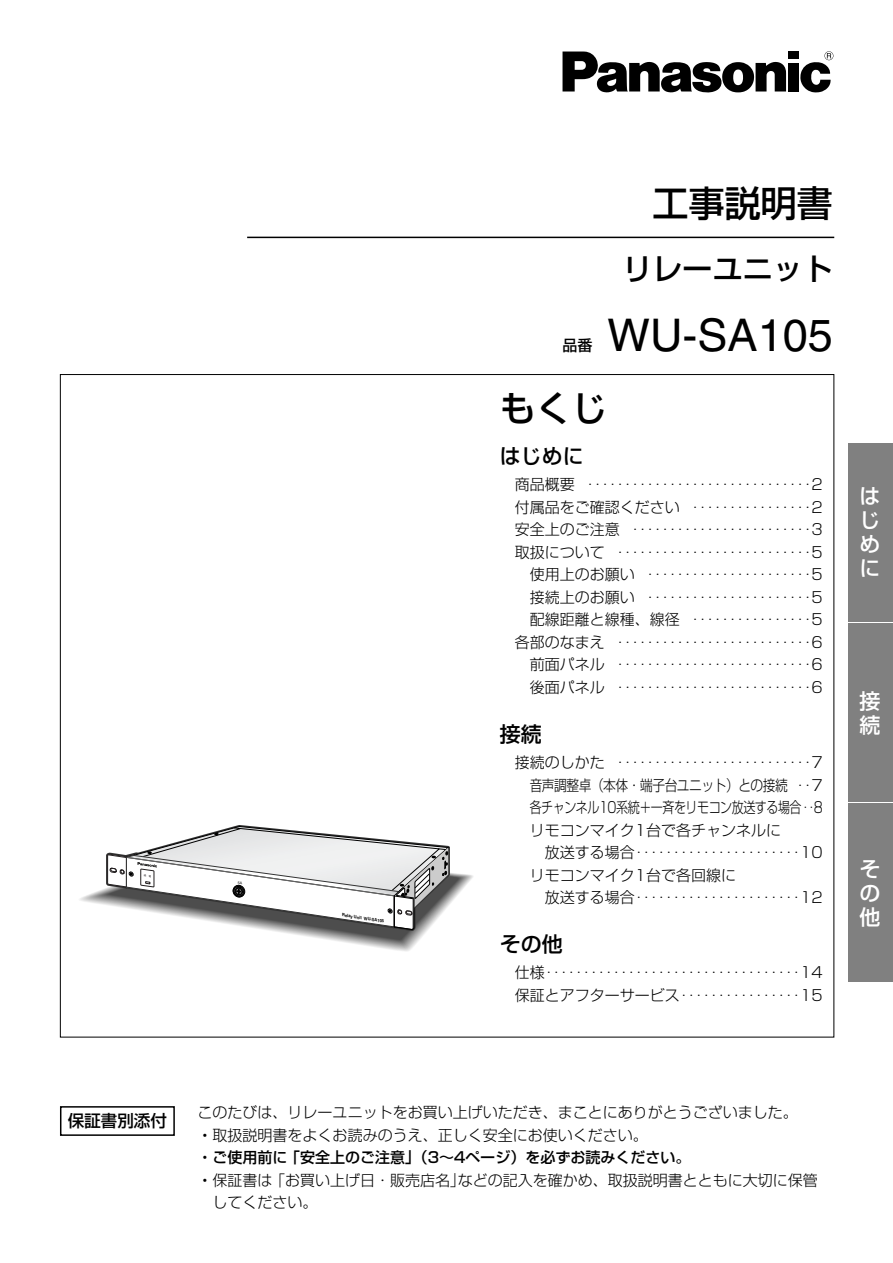
<style>
.page{position:relative;width:893px;height:1263px;background:#fff}
.page>*{position:absolute;margin:0;border:0;box-sizing:border-box;transform-origin:0 0}
.t1{font:45px "Helvetica";color:#000}
.t2{font:500 36px "Shin Go";color:#000}
.t3{font:500 30px "Shin Go";color:#000}
.t4{font:500 21px "Shin Go";color:#000}
.t5{font:500 21px/24px "Shin Go";color:#fff;text-align:justify}
.t6{font:500 16.5px "Shin Go";color:#000}
.t7{font:300 15px/22.5px "Shin Go";color:#000}
.t8{font:500 15px "Shin Go";color:#000}
.t9{font:italic 700 4.5px "Helvetica";color:#000;scale:.91 1}
.s1{font-weight:500}
</style>
<div class="page">
<div style="left:788px;top:52px;width:10px;height:7px;background:#000"></div>
<div style="left:788px;top:63px;width:10px;height:29px;background:#000"></div>
<svg style="left:562px;top:52px;width:224px;height:41px"></svg>
<svg style="left:800px;top:51px;width:33px;height:42px"></svg>
<hr style="left:247px;top:237px;width:587px;height:1px;background:#000">
<div style="left:60px;top:1106px;width:115px;height:30px;border:2px solid #000"></div>
<div style="left:848px;top:443px;width:44px;height:179px;background:#808080"></div>
<div style="left:848px;top:624px;width:44px;height:178px;background:#808080"></div>
<div style="left:848px;top:804px;width:44px;height:178px;background:#808080"></div>
<svg style="left:80px;top:825px;width:393px;height:126px"></svg>
<p class="t9" style="left:342px;top:913px;width:48px;rotate:9deg">Relay Unit WU-SA105</p>
<h2 class="t2" style="left:652px;top:190px;width:181px">工事説明書</h2>
<h3 class="t3" style="left:622px;top:257px;width:211px">リレーユニット</h3>
<h1 class="t1" style="left:607px;top:318px;width:227px">WU-SA105</h1>
<p class="t8" style="left:562px;top:339px;width:46px">品番　</p>
<h2 class="t2" style="left:499px;top:395px;width:109px">もくじ</h2>
<h3 class="t4" style="left:499px;top:448px;width:85px">はじめに</h3>
<p class="t7" style="left:514px;top:475px;width:310px;text-align:right">商品概要 ‥‥‥‥‥‥‥‥‥‥‥‥‥‥‥2付属品をご確認ください ‥‥‥‥‥‥‥‥2安全上のご注意 ‥‥‥‥‥‥‥‥‥‥‥‥3取扱について ‥‥‥‥‥‥‥‥‥‥‥‥‥5使用上のお願い ‥‥‥‥‥‥‥‥‥‥‥5接続上のお願い ‥‥‥‥‥‥‥‥‥‥‥5配線距離と線種、線径 ‥‥‥‥‥‥‥‥5各部のなまえ ‥‥‥‥‥‥‥‥‥‥‥‥‥6前面パネル ‥‥‥‥‥‥‥‥‥‥‥‥‥6後面パネル ‥‥‥‥‥‥‥‥‥‥‥‥‥6</p>
<h3 class="t4" style="left:499px;top:726px;width:43px">接続</h3>
<p class="t7" style="left:529px;top:753px;width:295px;text-align:justify;text-indent:-15px">接続のしかた ‥‥‥‥‥‥‥‥‥‥‥‥‥7音声調整卓（本体・端子台ユニット）との接続 ‥7各チャンネル10系統＋一斉をリモコン放送する場合‥8リモコンマイク1台で各チャンネルに</p>
<p class="t7" style="left:529px;top:843px;width:295px;text-indent:15px">放送する場合‥‥‥‥‥‥‥‥‥‥‥10リモコンマイク1台で各回線に</p>
<p class="t7" style="left:544px;top:888px;width:280px">放送する場合‥‥‥‥‥‥‥‥‥‥‥12</p>
<h3 class="t4" style="left:499px;top:936px;width:64px">その他</h3>
<p class="t7" style="left:514px;top:963px;width:310px">仕様‥‥‥‥‥‥‥‥‥‥‥‥‥‥‥‥‥14保証とアフターサービス‥‥‥‥‥‥‥‥15</p>
<h3 class="t5" style="left:859px;top:487px;width:22px">はじめに</h3>
<h3 class="t5" style="left:859px;top:691px;width:22px">接続</h3>
<h3 class="t5" style="left:859px;top:859px;width:22px">その他</h3>
<p class="t6" style="left:68px;top:1115px;width:101px">保証書別添付</p>
<p class="t7" style="left:197px;top:1103px;width:601px">このたびは、リレーユニットをお買い上げいただき、まことにありがとうございました。</p>
<p class="t7" style="left:197px;top:1126px;width:451px"><span class="s1">・</span>取扱説明書をよくお読みのうえ、正しく安全にお使いください。</p>
<p class="t8" style="left:197px;top:1152px;width:494px">・ご使用前に｢安全上のご注意｣（3～4ページ）を必ずお読みください。</p>
<p class="t7" style="left:197px;top:1171px;width:621px"><span class="s1">・</span>保証書は｢お買い上げ日・販売店名｣などの記入を確かめ、取扱説明書とともに大切に保管</p>
<p class="t7" style="left:212px;top:1193px;width:106px">してください。</p>
</div>
